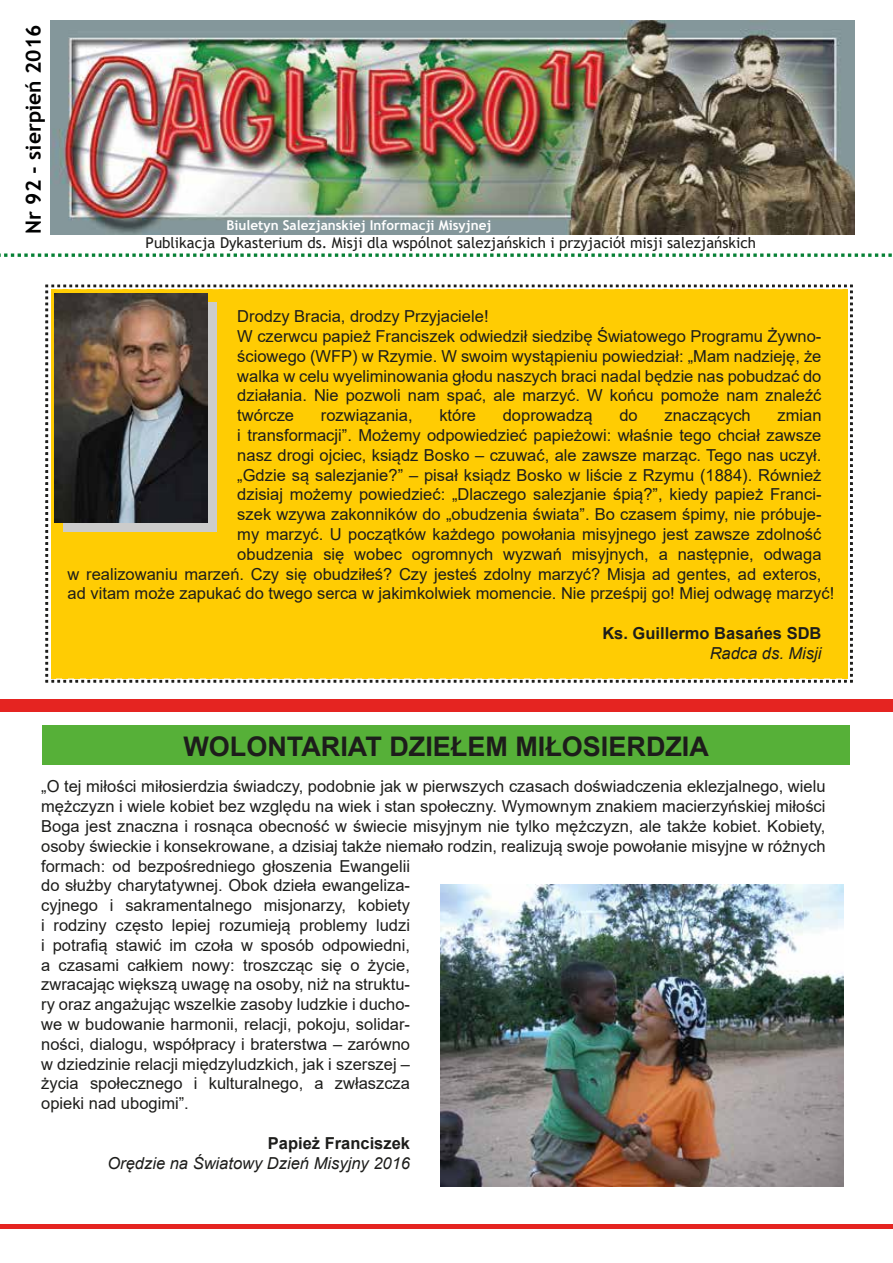
<style>
.page{position:relative;width:893px;height:1263px;background:#fff}
.page>*{position:absolute;margin:0;border:0;box-sizing:border-box;transform-origin:0 0}
.t1{font:700 27px "Arial";color:#1d1d1b}
.t2{font:700 21px "Trebuchet MS";color:#000101}
.t3{font:16.5px/19.8px "Arial";color:#1d1d1b}
.t4{font:italic 16.5px "Arial";color:#1d1d1b}
.t5{font:700 16.5px "Arial";color:#1d1d1b}
.t6{font:15px "Trebuchet MS";color:#1d1d1b}
.t7{font:700 13.5px "Trebuchet MS";color:#fff}
</style>
<div class="page">
<img style="left:50px;top:21px;width:805px;height:214px">
<svg style="left:0;top:253px;width:892px;height:4px"></svg>
<div style="left:0;top:699px;width:893px;height:13px;background:#e52421"></div>
<div style="left:45px;top:284px;width:808px;height:399px;background:#ffcc03"></div>
<hr style="left:0;top:1224px;width:893px;height:4px;background:#e52421">
<img style="left:64px;top:302px;width:152px;height:229px">
<div style="left:43px;top:725px;width:807px;height:40px;background:#56b038"></div>
<img style="left:55px;top:293px;width:152px;height:229px">
<img style="left:440px;top:885px;width:403px;height:302px">
<p class="t2" style="left:20px;top:234px;width:211px;rotate:-90deg">Nr 92 - sierpień 2016</p>
<p class="t7" style="left:226px;top:216px;width:267px">Biuletyn Salezjanskiej Informacji Misyjnej</p>
<p class="t6" style="left:146px;top:233px;width:612px">Publikacja Dykasterium ds. Misji dla wspólnot salezjańskich i przyjaciół misji salezjańskich</p>
<p class="t3" style="left:237px;top:306px;width:586px">Drodzy Bracia, drodzy Przyjaciele!<br>W czerwcu papież Franciszek odwiedził siedzibę Światowego Programu Żywno&shy;ściowego (WFP) w Rzymie. W swoim wystąpieniu powiedział: „Mam nadzieję, że walka w celu wyeliminowania głodu naszych braci nadal będzie nas pobudzać do działania. Nie pozwoli nam spać, ale marzyć. W końcu pomoże nam znaleźć twórcze</p>
<p class="t3" style="left:321px;top:405px;width:93px">rozwiązania,</p>
<p class="t3" style="left:439px;top:405px;width:38px">które</p>
<p class="t3" style="left:503px;top:405px;width:91px">doprowadzą</p>
<p class="t3" style="left:619px;top:405px;width:20px">do</p>
<p class="t3" style="left:665px;top:405px;width:88px">znaczących</p>
<p class="t3" style="left:777px;top:405px;width:46px">zmian</p>
<p class="t3" style="left:237px;top:425px;width:586px">i transformacji”. Możemy odpowiedzieć papieżowi: właśnie tego chciał zawsze</p>
<p class="t3" style="left:237px;top:445px;width:586px">nasz drogi ojciec, ksiądz Bosko – czuwać, ale zawsze marząc. Tego nas uczył.</p>
<p class="t3" style="left:237px;top:465px;width:586px">„Gdzie są salezjanie?” – pisał ksiądz Bosko w liście z Rzymu (1884). Również</p>
<p class="t3" style="left:237px;top:484px;width:586px">dzisiaj możemy powiedzieć: „Dlaczego salezjanie śpią?”, kiedy papież Franci-</p>
<p class="t3" style="left:237px;top:504px;width:586px">szek wzywa zakonników do „obudzenia świata”. Bo czasem śpimy, nie próbuje-</p>
<p class="t3" style="left:237px;top:524px;width:586px">my marzyć. U początków każdego powołania misyjnego jest zawsze zdolność</p>
<p class="t3" style="left:237px;top:544px;width:586px">obudzenia się wobec ogromnych wyzwań misyjnych, a następnie, odwaga</p>
<p class="t3" style="left:68px;top:564px;width:755px">w realizowaniu marzeń. Czy się obudziłeś? Czy jesteś zdolny marzyć? Misja ad gentes, ad exteros,</p>
<p class="t3" style="left:68px;top:583px;width:768px">ad vitam może zapukać do twego serca w jakimkolwiek momencie. Nie prześpij go! Miej odwagę marzyć!</p>
<p class="t5" style="left:602px;top:621px;width:221px">Ks. Guillermo Basańes SDB</p>
<p class="t4" style="left:710px;top:642px;width:113px">Radca ds. Misji</p>
<h1 class="t1" style="left:183px;top:728px;width:527px">WOLONTARIAT DZIEŁEM MIŁOSIERDZIA</h1>
<p class="t3" style="left:41px;top:776px;width:786px">„O tej miłości miłosierdzia świadczy, podobnie jak w pierwszych czasach doświadczenia eklezjalnego, wielu mężczyzn i wiele kobiet bez względu na wiek i stan społeczny. Wymownym znakiem macierzyńskiej miłości Boga jest znaczna i rosnąca obecność w świecie misyjnym nie tylko mężczyzn, ale także kobiet. Kobiety, osoby świeckie i konsekrowane, a dzisiaj także niemało rodzin, realizują swoje powołanie misyjne w różnych formach: od bezpośredniego głoszenia Ewangelii<br>do służby charytatywnej. Obok dzieła ewangeliza-<br>cyjnego i sakramentalnego misjonarzy, kobiety<br>i rodziny często lepiej rozumieją problemy ludzi<br>i potrafią stawić im czoła w sposób odpowiedni,<br>a czasami całkiem nowy: troszcząc się o życie,<br>zwracając większą uwagę na osoby, niż na struktu-<br>ry oraz angażując wszelkie zasoby ludzkie i ducho-<br>we w budowanie harmonii, relacji, pokoju, solidar-<br>ności, dialogu, współpracy i braterstwa – zarówno<br>w dziedzinie relacji międzyludzkich, jak i szerszej –<br>życia społecznego i kulturalnego, a zwłaszcza<br>opieki nad ubogimi”.</p>
<p class="t5" style="left:268px;top:1131px;width:144px">Papież Franciszek</p>
<p class="t4" style="left:107px;top:1152px;width:304px">Orędzie na Światowy Dzień Misyjny 2016</p>
</div>
